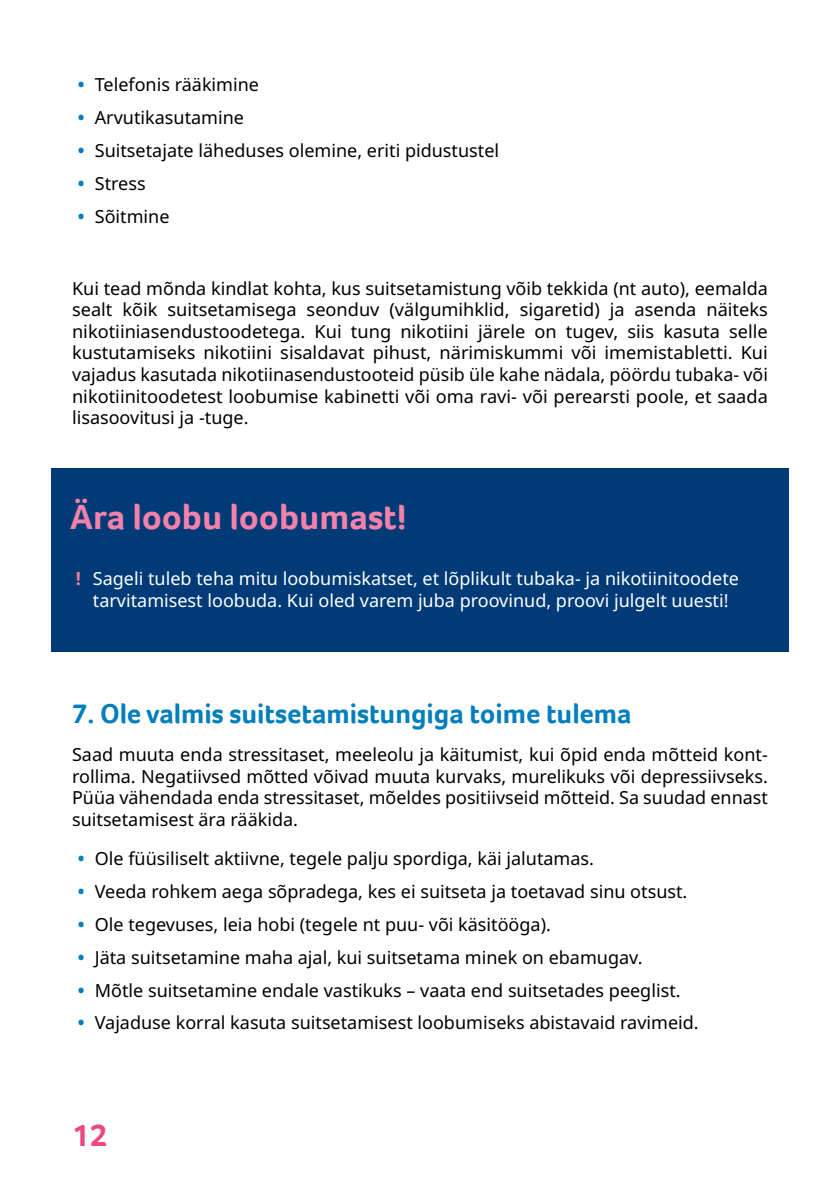
<style>
.page{position:relative;width:840px;height:1191px;background:#fff}
.page>*{position:absolute;margin:0;border:0;box-sizing:border-box;transform-origin:0 0}
.t1{font:700 36px "Foco";color:#f282a9}
.t2{font:700 32px "Foco";color:#ef4782}
.t3{font:700 28px "Foco";color:#007fbc}
.t4{font:18px/21.6px "Noto Sans";color:#000;text-align:justify}
.t5{font:18px/21.6px "Noto Sans";color:#fff;text-align:center}
.s1{font-weight:700;color:#007fbc}
.s2{font-weight:700;color:#f282a9}
</style>
<div class="page">
<div style="left:51px;top:469px;width:737px;height:183px;background:#003b77"></div>
<p class="t4" style="left:78px;top:74px;width:183px"><span class="s1">•</span> Telefonis rääkimine</p>
<p class="t4" style="left:78px;top:107px;width:168px"><span class="s1">•</span> Arvutikasutamine</p>
<p class="t4" style="left:78px;top:140px;width:422px"><span class="s1">•</span> Suitsetajate läheduses olemine, eriti pidustustel</p>
<p class="t4" style="left:78px;top:173px;width:69px"><span class="s1">•</span> Stress</p>
<p class="t4" style="left:78px;top:206px;width:93px"><span class="s1">•</span> Sõitmine</p>
<p class="t4" style="left:72px;top:278px;width:697px">Kui tead mõnda kindlat kohta, kus suitsetamistung võib tekkida (nt auto), eemalda sealt kõik suitsetamisega seonduv (välgumihklid, sigaretid) ja asenda näiteks nikotiiniasendustoodetega. Kui tung nikotiini järele on tugev, siis kasuta selle kustutamiseks nikotiini sisaldavat pihust, närimiskummi või imemistabletti. Kui vajadus kasutada nikotiinasendustooteid püsib üle kahe nädala, pöördu tubaka- või nikotiinitoodetest loobumise kabinetti või oma ravi- või perearsti poole, et saada lisasoovitusi ja -tuge.</p>
<h1 class="t1" style="left:70px;top:493px;width:338px">Ära loobu loobumast!</h1>
<p class="t5" style="left:76px;top:568px;width:664px"><span class="s2">!</span> Sageli tuleb teha mitu loobumiskatset, et lõplikult tubaka- ja nikotiinitoodete tarvitamisest loobuda. Kui oled varem juba proovinud, proovi julgelt uuesti!</p>
<h3 class="t3" style="left:72px;top:694px;width:561px">7. Ole valmis suitsetamistungiga toime tulema</h3>
<p class="t4" style="left:72px;top:744px;width:697px">Saad muuta enda stressitaset, meeleolu ja käitumist, kui õpid enda mõtteid kont&shy;rollima. Negatiivsed mõtted võivad muuta kurvaks, murelikuks või depressiivseks.<br>Püüa vähendada enda stressitaset, mõeldes positiivseid mõtteid. Sa suudad ennast suitsetamisest ära rääkida.</p>
<p class="t4" style="left:78px;top:847px;width:517px"><span class="s1">•</span> Ole füüsiliselt aktiivne, tegele palju spordiga, käi jalutamas.</p>
<p class="t4" style="left:78px;top:880px;width:611px"><span class="s1">•</span> Veeda rohkem aega sõpradega, kes ei suitseta ja toetavad sinu otsust.</p>
<p class="t4" style="left:78px;top:913px;width:474px"><span class="s1">•</span> Ole tegevuses, leia hobi (tegele nt puu- või käsitööga).</p>
<p class="t4" style="left:78px;top:946px;width:566px"><span class="s1">•</span> Jäta suitsetamine maha ajal, kui suitsetama minek on ebamugav.</p>
<p class="t4" style="left:78px;top:979px;width:604px"><span class="s1">•</span> Mõtle suitsetamine endale vastikuks – vaata end suitsetades peeglist.</p>
<p class="t4" style="left:78px;top:1012px;width:622px"><span class="s1">•</span> Vajaduse korral kasuta suitsetamisest loobumiseks abistavaid ravimeid.</p>
<h2 class="t2" style="left:72px;top:1113px;width:37px">12</h2>
</div>
